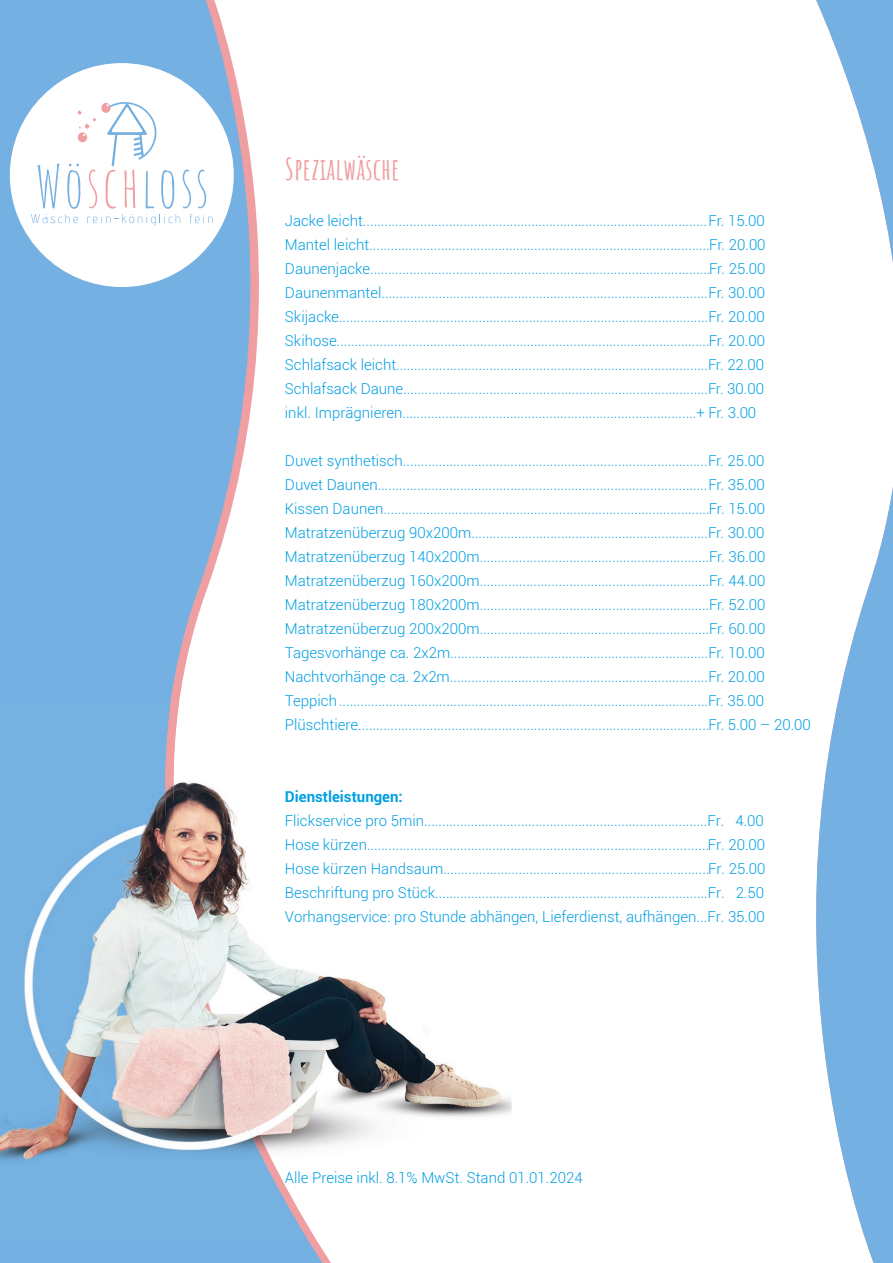
<style>
.page{position:relative;width:893px;height:1263px;background:#fff}
.page>*{position:absolute;margin:0;border:0;box-sizing:border-box;transform-origin:0 0}
.t1{font:700 30px "Amatic SC";color:#ef9fa1}
.t2{font:300 15px/24px "Roboto";color:#009fe3;text-align:justify}
.t3{font:700 15px "Roboto";color:#009fe3}
</style>
<div class="page">
<svg style="left:0;top:0;width:331px;height:1263px;fill:#74b0e1"></svg>
<svg style="left:816px;top:0;width:77px;height:1263px;fill:#74b0e1"></svg>
<img style="left:315px;top:705px;width:197px;height:533px">
<img style="left:306px;top:705px;width:9px;height:533px">
<img style="left:0;top:705px;width:306px;height:533px">
<div style="left:10px;top:63px;width:224px;height:224px;background:#fff;border-radius:50%"></div>
<svg style="left:31px;top:102px;width:182px;height:124px"></svg>
<h1 class="t1" style="left:285px;top:146px;width:116px">SPEZIALWÄSCHE</h1>
<p class="t2" style="left:285px;top:208px;width:482px">Jacke leicht................................................................................................Fr. 15.00<br>Mantel leicht...............................................................................................Fr. 20.00<br>Daunenjacke...............................................................................................Fr. 25.00<br>Daunenmantel...........................................................................................Fr. 30.00<br>Skijacke.......................................................................................................Fr. 20.00<br>Skihose........................................................................................................Fr. 20.00<br>Schlafsack leicht.......................................................................................Fr. 22.00<br>Schlafsack Daune.....................................................................................Fr. 30.00 inkl. Imprägnieren..................................................................................+ Fr. 3.00</p>
<p class="t2" style="left:285px;top:448px;width:527px;text-align:left">Duvet synthetisch.....................................................................................Fr. 25.00<br>Duvet Daunen............................................................................................Fr. 35.00<br>Kissen Daunen...........................................................................................Fr. 15.00<br>Matratzenüberzug 90x200m..................................................................Fr. 30.00<br>Matratzenüberzug 140x200m................................................................Fr. 36.00<br>Matratzenüberzug 160x200m................................................................Fr. 44.00<br>Matratzenüberzug 180x200m................................................................Fr. 52.00<br>Matratzenüberzug 200x200m................................................................Fr. 60.00<br>Tagesvorhänge ca. 2x2m........................................................................Fr. 10.00<br>Nachtvorhänge ca. 2x2m........................................................................Fr. 20.00<br>Teppich .......................................................................................................Fr. 35.00<br>Plüschtiere..................................................................................................Fr. 5.00 – 20.00</p>
<p class="t3" style="left:285px;top:786px;width:119px">Dienstleistungen:</p>
<p class="t2" style="left:285px;top:808px;width:482px">Flickservice pro 5min...............................................................................Fr. 4.00<br>Hose kürzen...............................................................................................Fr. 20.00<br>Hose kürzen Handsaum..........................................................................Fr. 25.00<br>Beschriftung pro Stück............................................................................Fr. 2.50<br>Vorhangservice: pro Stunde abhängen, Lieferdienst, aufhängen...Fr. 35.00</p>
<p class="t2" style="left:285px;top:1165px;width:299px">Alle Preise inkl. 8.1% MwSt. Stand 01.01.2024</p>
</div>
